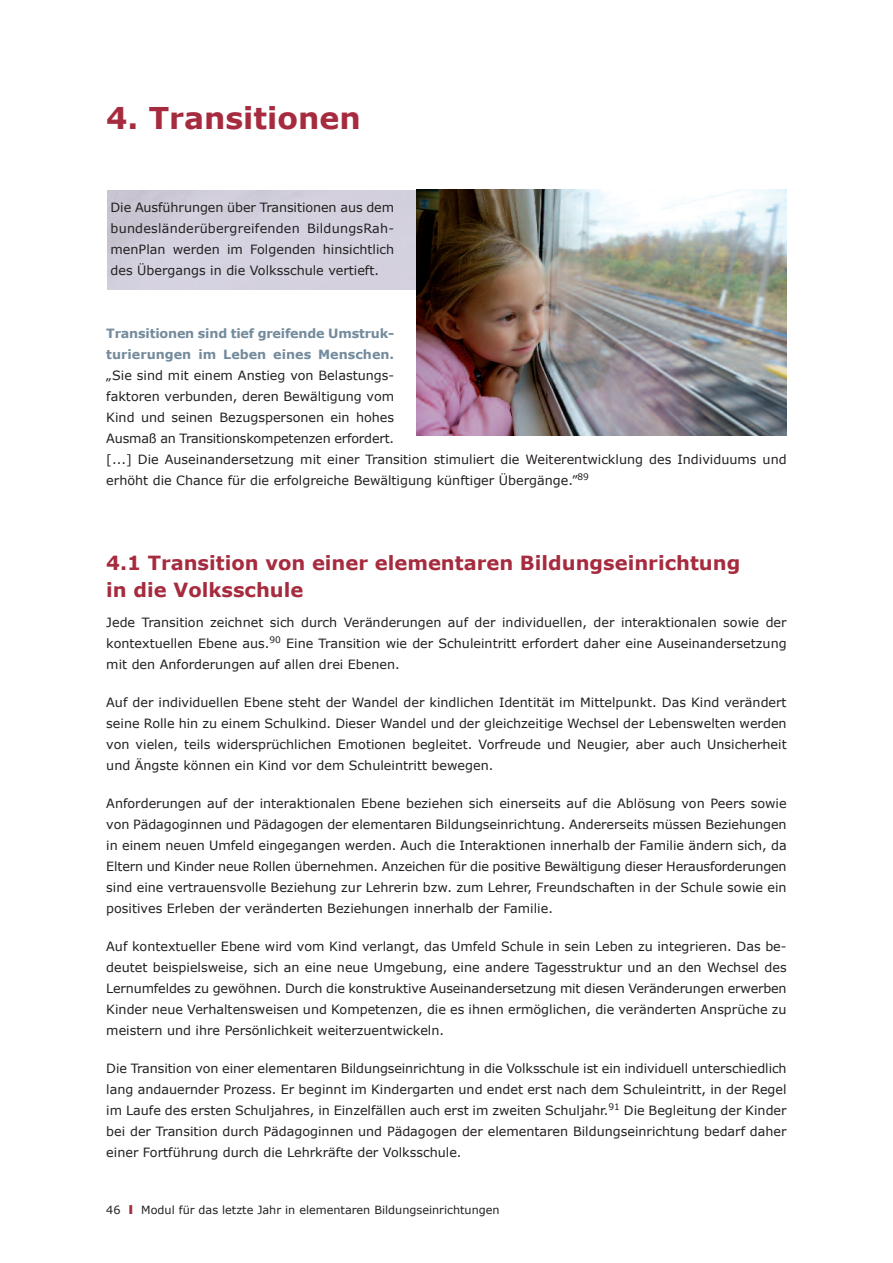
<style>
.page{position:relative;width:893px;height:1263px;background:#fff}
.page>*{position:absolute;margin:0;border:0;box-sizing:border-box;transform-origin:0 0}
.t1{font:700 30px "Verdana";color:#a62b3e}
.t2{font:700 19.5px/27px "Verdana";color:#a62b3e}
.t3{font:12.75px/21px "Verdana";color:#231f20;text-align:justify}
.t4{font:700 12.75px/21px "Verdana";letter-spacing:-.015em;color:#748b9d}
.t5{font:11.25px "Verdana";color:#231f20}
.s1{font-family:"Scala Sans";font-weight:900;font-size:13.5px;color:#a62b3e}
</style>
<div class="page">
<img style="left:108px;top:190px;width:309px;height:100px">
<img style="left:417px;top:190px;width:370px;height:246px">
<h1 class="t1" style="left:106px;top:99px;width:256px">4. Transitionen</h1>
<p class="t3" style="left:111px;top:197px;width:285px">Die Ausführungen über Transitionen aus dem bundesländerübergreifenden BildungsRah&shy;menPlan werden im Folgenden hinsichtlich des Übergangs in die Volksschule vertieft.</p>
<p class="t4" style="left:106px;top:322px;width:289px">Transitionen sind tief greifende Umstruk&shy;turierungen im Leben eines Menschen.</p>
<p class="t3" style="left:106px;top:364px;width:682px;text-align:left">„Sie sind mit einem Anstieg von Belastungs-<br>faktoren verbunden, deren Bewältigung vom<br>Kind und seinen Bezugspersonen ein hohes<br>Ausmaß an Transitionskompetenzen erfordert.<br>[...] Die Auseinandersetzung mit einer Transition stimuliert die Weiterentwicklung des Individuums und erhöht die Chance für die erfolgreiche Bewältigung künftiger Übergänge.”<sup>89</sup></p>
<h2 class="t2" style="left:106px;top:549px;width:635px">4.1 Transition von einer elementaren Bildungseinrichtung in die Volksschule</h2>
<p class="t3" style="left:106px;top:611px;width:682px">Jede Transition zeichnet sich durch Veränderungen auf der individuellen, der interaktionalen sowie der kontextuellen Ebene aus.<sup>90</sup> Eine Transition wie der Schuleintritt erfordert daher eine Auseinandersetzung mit den Anforderungen auf allen drei Ebenen.</p>
<p class="t3" style="left:106px;top:691px;width:682px">Auf der individuellen Ebene steht der Wandel der kindlichen Identität im Mittelpunkt. Das Kind verändert seine Rolle hin zu einem Schulkind. Dieser Wandel und der gleichzeitige Wechsel der Lebenswelten werden von vielen, teils widersprüchlichen Emotionen begleitet. Vorfreude und Neugier, aber auch Unsicherheit und Ängste können ein Kind vor dem Schuleintritt bewegen.</p>
<p class="t3" style="left:106px;top:792px;width:682px">Anforderungen auf der interaktionalen Ebene beziehen sich einerseits auf die Ablösung von Peers sowie von Pädagoginnen und Pädagogen der elementaren Bildungseinrichtung. Andererseits müssen Beziehungen in einem neuen Umfeld eingegangen werden. Auch die Interaktionen innerhalb der Familie ändern sich, da Eltern und Kinder neue Rollen übernehmen. Anzeichen für die positive Bewältigung dieser Herausforderungen sind eine vertrauensvolle Beziehung zur Lehrerin bzw. zum Lehrer, Freundschaften in der Schule sowie ein positives Erleben der veränderten Beziehungen innerhalb der Familie.</p>
<p class="t3" style="left:106px;top:935px;width:682px">Auf kontextueller Ebene wird vom Kind verlangt, das Umfeld Schule in sein Leben zu integrieren. Das be&shy;deutet beispielsweise, sich an eine neue Umgebung, eine andere Tagesstruktur und an den Wechsel des Lernumfeldes zu gewöhnen. Durch die konstruktive Auseinandersetzung mit diesen Veränderungen erwerben Kinder neue Verhaltensweisen und Kompetenzen, die es ihnen ermöglichen, die veränderten Ansprüche zu meistern und ihre Persönlichkeit weiterzuentwickeln.</p>
<p class="t3" style="left:106px;top:1057px;width:682px">Die Transition von einer elementaren Bildungseinrichtung in die Volksschule ist ein individuell unterschiedlich lang andauernder Prozess. Er beginnt im Kindergarten und endet erst nach dem Schuleintritt, in der Regel im Laufe des ersten Schuljahres, in Einzelfällen auch erst im zweiten Schuljahr.<sup>91</sup> Die Begleitung der Kinder bei der Transition durch Pädagoginnen und Pädagogen der elementaren Bildungseinrichtung bedarf daher einer Fortführung durch die Lehrkräfte der Volksschule.</p>
<p class="t5" style="left:106px;top:1203px;width:395px">46 <span class="s1">I</span> Modul für das letzte Jahr in elementaren Bildungseinrichtungen</p>
</div>
